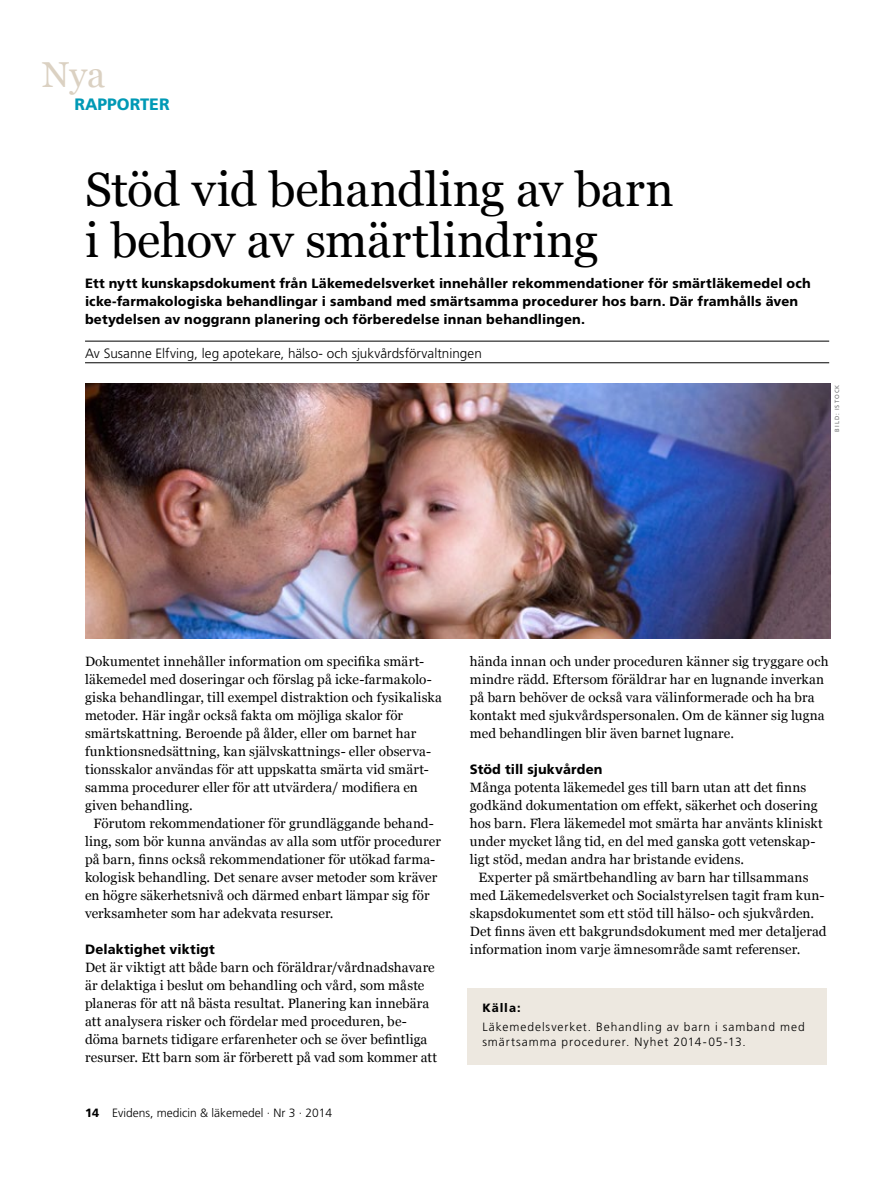
<style>
.page{position:relative;width:893px;height:1191px;background:#fff}
.page>*{position:absolute;margin:0;border:0;box-sizing:border-box;transform-origin:0 0}
.t1{font:48px/51px "Georgia";letter-spacing:-.005em;color:#000}
.t2{font:36px "Georgia";color:#dbd1c2}
.t3{font:800 16.5px "Frutiger SLLOTF";color:#0099b5}
.t4{font:13.5px/18px "Georgia";letter-spacing:.01em;color:#000}
.t5{font:800 13.5px/18px "Frutiger SLLOTF";letter-spacing:.01em;color:#000}
.t6{font:300 13.5px "Frutiger SLLOTF";color:#000}
.t7{font:300 12px/15px "Frutiger SLLOTF";letter-spacing:.075em;color:#000}
.t8{font:300 12px "Frutiger SLLOTF";color:#000}
.t9{font:800 12px "Frutiger SLLOTF";letter-spacing:.075em;color:#000}
.t10{font:6px "Frutiger SLLOTF";letter-spacing:.17em;color:#707172}
.s1{font-weight:800}
</style>
<div class="page">
<hr style="left:85px;top:341px;width:744px;height:1px;background:#000">
<hr style="left:85px;top:362px;width:744px;height:1px;background:#000">
<div style="left:467px;top:988px;width:360px;height:76px;background:#ede8e0"></div>
<img style="left:85px;top:384px;width:745px;height:254px">
<h2 class="t2" style="left:42px;top:53px;width:65px">Nya</h2>
<p class="t3" style="left:74px;top:95px;width:12px">RAPP</p>
<p class="t3" style="left:117px;top:95px;width:24px">ORTER</p>
<h1 class="t1" style="left:85px;top:165px;width:590px">Stöd vid behandling av barn i behov av smärtlindring</h1>
<p class="t5" style="left:85px;top:274px;width:727px">Ett nytt kunskapsdokument från Läkemedelsverket innehåller rekommendationer för smärtläkemedel och icke-farmakologiska behandlingar i samband med smärtsamma procedurer hos barn. Där framhålls även betydelsen av noggrann planering och förberedelse innan behandlingen.</p>
<p class="t6" style="left:85px;top:346px;width:398px">Av Susanne Elfving, leg apotekare, hälso- och sjukvårdsförvaltningen</p>
<p class="t10" style="left:833px;top:432px;width:48px;rotate:-90deg">BILD: ISTOCK</p>
<p class="t4" style="left:85px;top:653px;width:358px">Dokumentet innehåller information om specifika smärt&shy;läkemedel med doseringar och förslag på icke-farmakolo&shy;giska behandlingar, till exempel distraktion och fysikaliska metoder. Här ingår också fakta om möjliga skalor för smärtskattning. Beroende på ålder, eller om barnet har funktionsnedsättning, kan självskattnings- eller observa&shy;tionsskalor användas för att uppskatta smärta vid smärt&shy;samma procedurer eller för att utvärdera/ modifiera en given behandling.</p>
<p class="t4" style="left:85px;top:815px;width:357px;text-indent:9px">Förutom rekommendationer för grundläggande behand&shy;ling, som bör kunna användas av alla som utför procedurer på barn, finns också rekommendationer för utökad farma&shy;kologisk behandling. Det senare avser metoder som kräver en högre säkerhetsnivå och därmed enbart lämpar sig för verksamheter som har adekvata resurser.</p>
<p class="t5" style="left:85px;top:940px;width:131px">Delaktighet viktigt</p>
<p class="t4" style="left:85px;top:959px;width:354px">Det är viktigt att både barn och föräldrar/vårdnadshavare är delaktiga i beslut om behandling och vård, som måste planeras för att nå bästa resultat. Planering kan innebära att analysera risker och fördelar med proceduren, be&shy;döma barnets tidigare erfarenheter och se över befintliga resurser. Ett barn som är förberett på vad som kommer att</p>
<p class="t8" style="left:85px;top:1106px;width:249px"><span class="s1">14</span> Evidens, medicin &amp; läkemedel · Nr 3 · 2014</p>
<p class="t4" style="left:470px;top:653px;width:360px">hända innan och under proceduren känner sig tryggare och mindre rädd. Eftersom föräldrar har en lugnande inverkan på barn behöver de också vara välinformerade och ha bra kontakt med sjukvårdspersonalen. Om de känner sig lugna med behandlingen blir även barnet lugnare.</p>
<p class="t5" style="left:470px;top:760px;width:134px">Stöd till sjukvården</p>
<p class="t4" style="left:470px;top:779px;width:354px">Många potenta läkemedel ges till barn utan att det finns godkänd dokumentation om effekt, säkerhet och dosering hos barn. Flera läkemedel mot smärta har använts kliniskt under mycket lång tid, en del med ganska gott vetenskap&shy;ligt stöd, medan andra har bristande evidens.</p>
<p class="t4" style="left:470px;top:869px;width:358px;text-indent:8px">Experter på smärtbehandling av barn har tillsammans med Läkemedelsverket och Socialstyrelsen tagit fram kun&shy;skapsdokumentet som ett stöd till hälso- och sjukvården.<br>Det finns även ett bakgrundsdokument med mer detaljerad information inom varje ämnesområde samt referenser.</p>
<p class="t9" style="left:482px;top:1000px;width:40px">Källa:</p>
<p class="t7" style="left:482px;top:1020px;width:324px">Läkemedelsverket. Behandling av barn i samband med smärtsamma procedurer. Nyhet 2014-05-13.</p>
</div>
